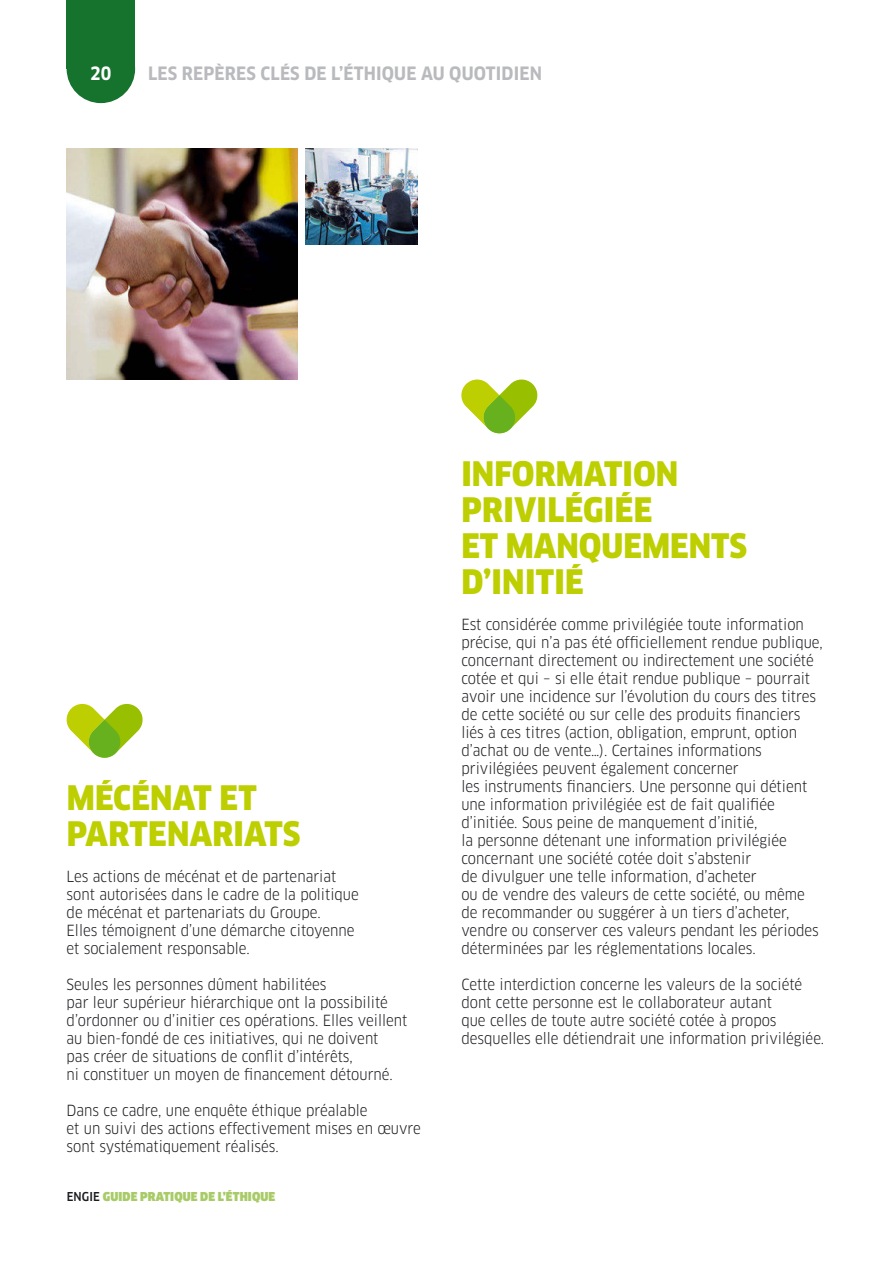
<style>
.page{position:relative;width:893px;height:1263px;background:#fff}
.page>*{position:absolute;margin:0;border:0;box-sizing:border-box;transform-origin:0 0}
.t1{font:900 condensed 33px/36px "Clan OT";color:#bdcf00}
.t2{font:700 condensed 18px "Clan OT";letter-spacing:.01em;color:#b8babd}
.t3{font:700 condensed 18px "Clan OT";color:#fff}
.t4{font:condensed 15px/18px "Clan OT";color:#1b1c20}
.t5{font:900 condensed 12px "Clan OT";letter-spacing:.01em;color:#a8cb68}
.s1{font-weight:500;color:#1b1c20}
</style>
<div class="page">
<div style="left:67px;top:0;width:68px;height:69px;background:#15732d"></div>
<div style="left:67px;top:35px;width:68px;height:68px;background:#15732d;border-radius:50%"></div>
<svg style="left:66px;top:703px;width:77px;height:55px"></svg>
<svg style="left:461px;top:379px;width:77px;height:55px"></svg>
<img style="left:67px;top:149px;width:230px;height:230px">
<img style="left:306px;top:149px;width:111px;height:96px">
<p class="t3" style="left:90px;top:63px;width:23px">20</p>
<p class="t2" style="left:148px;top:63px;width:396px">LES REPÈRES CLÉS DE L’ÉTHIQUE AU QUOTIDIEN</p>
<h1 class="t1" style="left:67px;top:780px;width:235px">MÉCÉNAT ET<br>PARTENARIATS</h1>
<p class="t4" style="left:67px;top:867px;width:294px">Les actions de mécénat et de partenariat sont autorisées dans le cadre de la politique de mécénat et partenariats du Groupe.<br>Elles témoignent d’une démarche citoyenne et socialement responsable.</p>
<p class="t4" style="left:67px;top:975px;width:342px">Seules les personnes dûment habilitées<br>par leur supérieur hiérarchique ont la possibilité d’ordonner ou d’initier ces opérations. Elles veillent au bien-fondé de ces initiatives, qui ne doivent<br>pas créer de situations de conflit d’intérêts,<br>ni constituer un moyen de financement détourné.</p>
<p class="t4" style="left:67px;top:1101px;width:356px">Dans ce cadre, une enquête éthique préalable<br>et un suivi des actions effectivement mises en œuvre sont systématiquement réalisés.</p>
<p class="t5" style="left:67px;top:1190px;width:210px"><span class="s1">ENGIE</span> GUIDE PRATIQUE DE L’ÉTHIQUE</p>
<h1 class="t1" style="left:461px;top:456px;width:287px">INFORMATION<br>PRIVILÉGIÉE<br>ET MANQUEMENTS<br>D’INITIÉ</h1>
<p class="t4" style="left:461px;top:615px;width:363px">Est considérée comme privilégiée toute information précise, qui n’a pas été officiellement rendue publique, concernant directement ou indirectement une société cotée et qui – si elle était rendue publique – pourrait avoir une incidence sur l’évolution du cours des titres de cette société ou sur celle des produits financiers liés à ces titres (action, obligation, emprunt, option d’achat ou de vente…). Certaines informations privilégiées peuvent également concerner<br>les instruments financiers. Une personne qui détient une information privilégiée est de fait qualifiée d’initiée. Sous peine de manquement d’initié,<br>la personne détenant une information privilégiée concernant une société cotée doit s’abstenir<br>de divulguer une telle information, d’acheter<br>ou de vendre des valeurs de cette société, ou même de recommander ou suggérer à un tiers d’acheter, vendre ou conserver ces valeurs pendant les périodes déterminées par les réglementations locales.</p>
<p class="t4" style="left:461px;top:975px;width:364px">Cette interdiction concerne les valeurs de la société dont cette personne est le collaborateur autant<br>que celles de toute autre société cotée à propos desquelles elle détiendrait une information privilégiée.</p>
</div>
